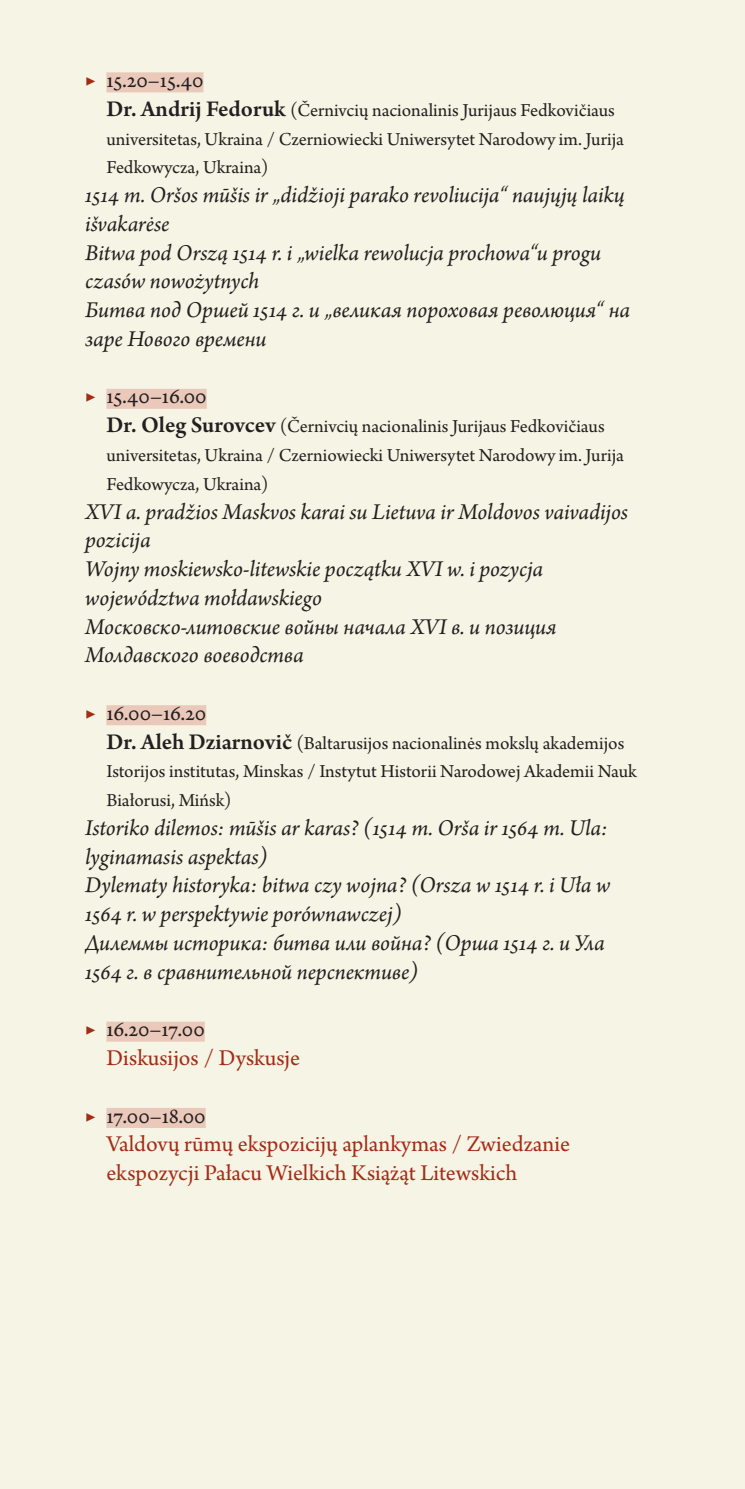
<style>
.page{position:relative;width:745px;height:1489px;background:#fff}
.page>*{position:absolute;margin:0;border:0;box-sizing:border-box;transform-origin:0 0}
.Tekstas_be{font:italic 23.75px/28.8px "Arno Pro";letter-spacing:-.005em;color:#231f20}
.Tekstas{font:23.75px/28.8px "Arno Pro";letter-spacing:-.005em;color:#a32c16}
.tekstas_trikampiukui{font:23.75px "Arno Pro";letter-spacing:-.005em;color:#231f20}
.tekstas_trikampiukui-2{font:23.75px "Arno Pro";color:#a32c16}
.Tekstas-2{font:19.25px/28.8px "Arno Pro";letter-spacing:-.01em;color:#231f20}
.s1{font-weight:600;color:#a32c16}
.s2{font-weight:600;font-size:23.75px}
</style>
<div class="page">
<div style="left:0;top:0;width:744px;height:1488px;background:#f6f4e4"></div>
<div style="left:106px;top:72px;width:97px;height:20px;background:#eac9ba"></div>
<div style="left:106px;top:389px;width:100px;height:20px;background:#eac9ba"></div>
<div style="left:106px;top:705px;width:100px;height:20px;background:#eac9ba"></div>
<div style="left:106px;top:1021px;width:99px;height:20px;background:#eac9ba"></div>
<div style="left:106px;top:1107px;width:100px;height:20px;background:#eac9ba"></div>
<p class="tekstas_trikampiukui" style="left:85px;top:66px;width:120px"><span class="s1">▶</span> 15.20–15.40</p>
<p class="Tekstas-2" style="left:106px;top:97px;width:519px"><span class="s2">Dr. Аndrij Fedoruk</span> (Černivcių nacionalinis Jurijaus Fedkovičiaus universitetas, Ukraina / Czerniowiecki Uniwersytet Narodowy im. Jurija<br>Fedkowycza, Ukraina)</p>
<p class="Tekstas_be" style="left:85px;top:182px;width:541px">1514 m. Oršos mūšis ir „didžioji parako revoliucija“ naujųjų laikų išvakarėse</p>
<p class="Tekstas_be" style="left:85px;top:239px;width:517px">Bitwa pod Orszą 1514 r. i „wielka rewolucja prochowa“u progu czasów nowożytnych</p>
<p class="Tekstas_be" style="left:85px;top:297px;width:546px">Битва под Оршей 1514 г. и „великая пороховая революция“ на заре Нового времени</p>
<p class="tekstas_trikampiukui" style="left:85px;top:383px;width:123px"><span class="s1">▶</span> 15.40–16.00</p>
<p class="Tekstas-2" style="left:106px;top:413px;width:519px"><span class="s2">Dr. Oleg Surovcev</span> (Černivcių nacionalinis Jurijaus Fedkovičiaus universitetas, Ukraina / Czerniowiecki Uniwersytet Narodowy im. Jurija<br>Fedkowycza, Ukraina)</p>
<p class="Tekstas_be" style="left:85px;top:498px;width:544px">XVI a. pradžios Maskvos karai su Lietuva ir Moldovos vaivadijos pozicija</p>
<p class="Tekstas_be" style="left:85px;top:556px;width:459px">Wojny moskiewsko-litewskie początku XVI w. i pozycja województwa mołdawskiego</p>
<p class="Tekstas_be" style="left:85px;top:613px;width:472px">Московско-литовские войны начала XVI в. и позиция<br>Молдавского воеводства</p>
<p class="tekstas_trikampiukui" style="left:85px;top:699px;width:122px"><span class="s1">▶</span> 16.00–16.20</p>
<p class="Tekstas-2" style="left:106px;top:729px;width:532px"><span class="s2">Dr. Aleh Dziarnovič</span> (Baltarusijos nacionalinės mokslų akademijos<br>Istorijos institutas, Minskas / Instytut Historii Narodowej Akademii Nauk<br>Białorusi, Mińsk)</p>
<p class="Tekstas_be" style="left:85px;top:814px;width:524px">Istoriko dilemos: mūšis ar karas? (1514 m. Orša ir 1564 m. Ula: lyginamasis aspektas)</p>
<p class="Tekstas_be" style="left:85px;top:872px;width:526px">Dylematy historyka: bitwa czy wojna? (Orsza w 1514 r. i Uła w<br>1564 r. w perspektywie porównawczej)</p>
<p class="Tekstas_be" style="left:85px;top:929px;width:521px">Дилеммы историка: битва или война? (Орша 1514 г. и Ула<br>1564 г. в сравнительной перспективе)</p>
<p class="tekstas_trikampiukui" style="left:85px;top:1015px;width:121px"><span class="s1">▶</span> 16.20–17.00</p>
<p class="tekstas_trikampiukui-2" style="left:106px;top:1044px;width:195px">Diskusijos / Dyskusje</p>
<p class="tekstas_trikampiukui" style="left:85px;top:1101px;width:122px"><span class="s1">▶</span> 17.00–18.00</p>
<p class="Tekstas" style="left:106px;top:1130px;width:465px">Valdovų rūmų ekspozicijų aplankymas / Zwiedzanie ekspozycji Pałacu Wielkich Książąt Litewskich</p>
</div>
